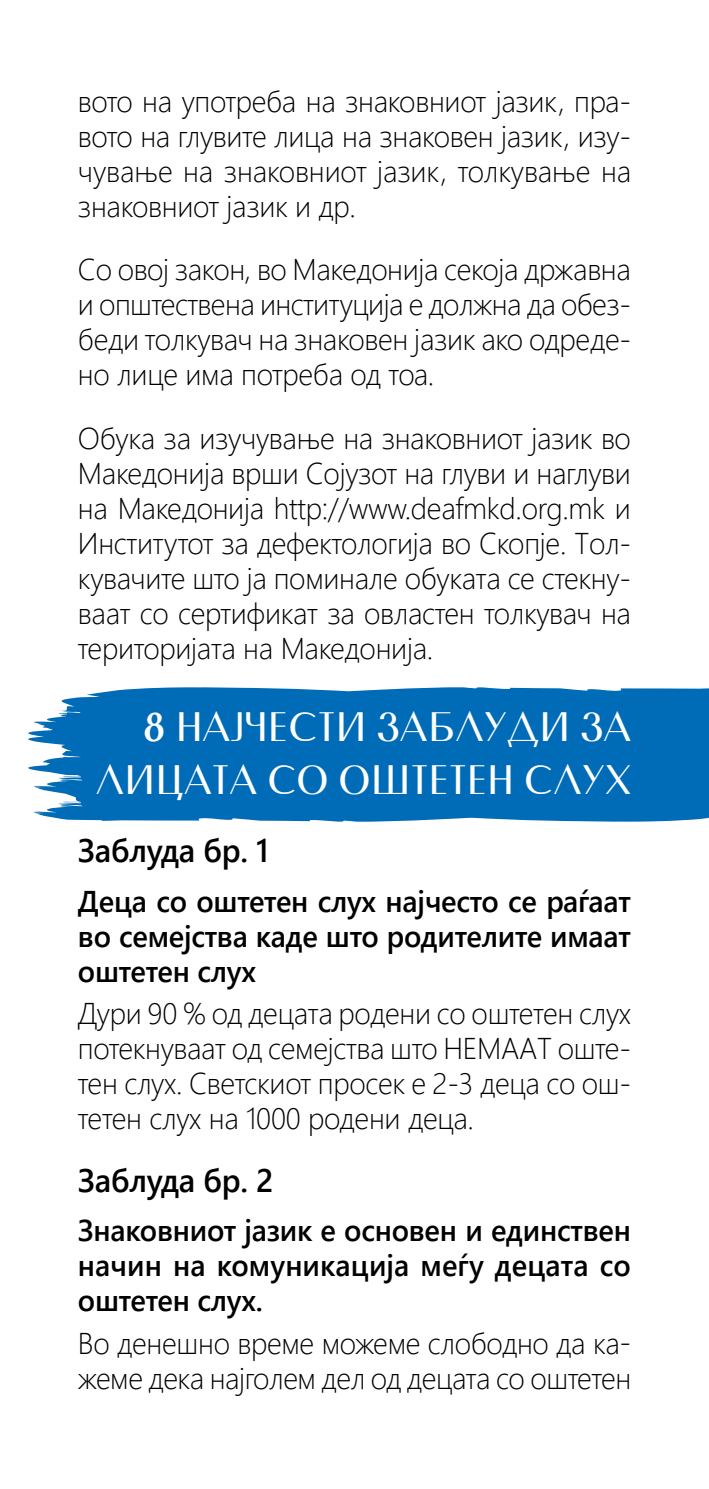
<style>
.page{position:relative;width:709px;height:1489px;background:#fff}
.page>*{position:absolute;margin:0;border:0;box-sizing:border-box;transform-origin:0 0}
.t1{font:35.5px/52.5px "Macedonian Penguin";color:#fff;text-align:right}
.t2{font:32.5px "Webly Sleek UI Semibold";letter-spacing:-.01em;color:#000}
.t3{font:30px/35px "Webly Sleek UI Light";letter-spacing:-.01em;color:#000;text-align:justify}
.t4{font:30px/35px "Webly Sleek UI Semibold";letter-spacing:-.01em;color:#000;text-align:justify}
.s1{font-size:42.5px}
</style>
<div class="page">
<svg style="left:28px;top:687px;width:681px;height:134px;background:#0f74bb"></svg>
<p class="t3" style="left:78px;top:82px;width:554px">вото на употреба на знаковниот јазик, пра&shy;вото на глувите лица на знаковен јазик, изу&shy;чување на знаковниот јазик, толкување на знаковниот јазик и др.</p>
<p class="t3" style="left:78px;top:251px;width:554px">Со овој закон, во Македонија секоја државна и општествена институција е должна да обез&shy;беди толкувач на знаковен јазик ако одреде&shy;но лице има потреба од тоа.</p>
<p class="t3" style="left:78px;top:419px;width:554px">Обука за изучување на знаковниот јазик во Македонија врши Сојузот на глуви и наглуви на Македонија http://www.deafmkd.org.mk и Институтот за дефектологија во Скопје. Тол&shy;кувачите што ја поминале обуката се стекну&shy;ваат со сертификат за овластен толкувач на територијата на Македонија.</p>
<p class="t1" style="left:95px;top:701px;width:537px"><span class="s1">8</span> NAJ^ESTI ZABLUDI ZA<br>LICATA SO O[TETEN SLUH</p>
<p class="t2" style="left:78px;top:826px;width:192px">Заблуда бр. 1</p>
<p class="t4" style="left:78px;top:882px;width:554px">Деца со оштетен слух најчесто се раѓаат во семејства каде што родителите имаат оштетен слух</p>
<p class="t3" style="left:78px;top:994px;width:554px">Дури 90 % од децата родени со оштетен слух потекнуваат од семејства што НЕМААТ оште&shy;тен слух. Светскиот просек е 2-3 деца со ош&shy;тетен слух на 1000 родени деца.</p>
<p class="t2" style="left:78px;top:1155px;width:197px">Заблуда бр. 2</p>
<p class="t4" style="left:78px;top:1211px;width:554px">Знаковниот јазик е основен и единствен начин на комуникација меѓу децата со оштетен слух.</p>
<p class="t3" style="left:78px;top:1323px;width:554px">Во денешно време можеме слободно да ка&shy;жеме дека најголем дел од децата со оштетен</p>
</div>
